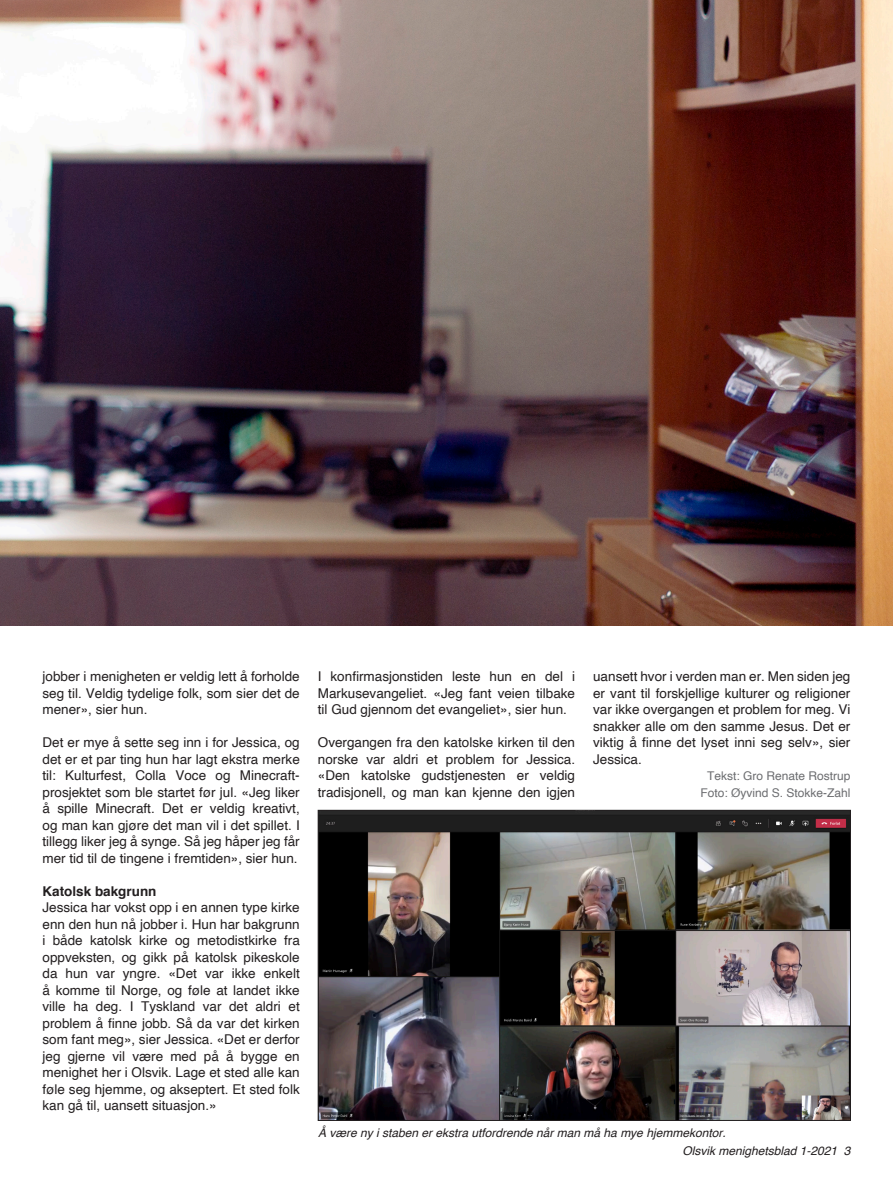
<style>
.page{position:relative;width:893px;height:1191px;background:#fff}
.page>*{position:absolute;margin:0;border:0;box-sizing:border-box;transform-origin:0 0}
.t1{font:13.5px/16.5px "Helvetica";color:#231f20;text-align:justify}
.t2{font:700 13.5px "Helvetica";color:#231f20}
.Billedtekst{font:italic 12px "Helvetica";color:#231f20}
.Tekst_og_foto{font:12px "Helvetica";color:#6c6d70}
</style>
<div class="page">
<img style="left:0;top:0;width:893px;height:625px">
<img style="left:320px;top:812px;width:529px;height:306px">
<div style="left:318px;top:810px;width:533px;height:310px;border:1px solid #231f20"></div>
<p class="t1" style="left:43px;top:668px;width:259px">jobber i menigheten er veldig lett å forholde seg til. Veldig tydelige folk, som sier det de mener», sier hun.</p>
<p class="t1" style="left:43px;top:734px;width:259px">Det er mye å sette seg inn i for Jessica, og det er et par ting hun har lagt ekstra merke til: Kulturfest, Colla Voce og Minecraft&shy;prosjektet som ble startet før jul. «Jeg liker å spille Minecraft. Det er veldig kreativt, og man kan gjøre det man vil i det spillet. I tillegg liker jeg å synge. Så jeg håper jeg får mer tid til de tingene i fremtiden», sier hun.</p>
<p class="t2" style="left:43px;top:880px;width:116px">Katolsk bakgrunn</p>
<p class="t1" style="left:43px;top:899px;width:259px">Jessica har vokst opp i en annen type kirke enn den hun nå jobber i. Hun har bakgrunn i både katolsk kirke og metodistkirke fra oppveksten, og gikk på katolsk pikeskole da hun var yngre. «Det var ikke enkelt å komme til Norge, og føle at landet ikke ville ha deg. I Tyskland var det aldri et problem å finne jobb. Så da var det kirken som fant meg», sier Jessica. «Det er derfor jeg gjerne vil være med på å bygge en menighet her i Olsvik. Lage et sted alle kan føle seg hjemme, og akseptert. Et sted folk kan gå til, uansett situasjon.»</p>
<p class="t1" style="left:318px;top:668px;width:259px">I konfirmasjonstiden leste hun en del i Markusevangeliet. «Jeg fant veien tilbake til Gud gjennom det evangeliet», sier hun.</p>
<p class="t1" style="left:318px;top:734px;width:259px">Overgangen fra den katolske kirken til den norske var aldri et problem for Jessica. «Den katolske gudstjenesten er veldig tradisjonell, og man kan kjenne den igjen</p>
<p class="t1" style="left:593px;top:668px;width:259px">uansett hvor i verden man er. Men siden jeg er vant til forskjellige kulturer og religioner var ikke overgangen et problem for meg. Vi snakker alle om den samme Jesus. Det er viktig å finne det lyset inni seg selv», sier Jessica.</p>
<p class="Tekst_og_foto" style="left:707px;top:767px;width:145px">Tekst: Gro Renate Rostrup</p>
<p class="Tekst_og_foto" style="left:700px;top:783px;width:152px">Foto: Øyvind S. Stokke-Zahl</p>
<p class="Billedtekst" style="left:318px;top:1123px;width:409px">Å være ny i staben er ekstra utfordrende når man må ha mye hjemmekontor.</p>
<p class="Billedtekst" style="left:682px;top:1141px;width:170px">Olsvik menighetsblad 1-2021 3</p>
</div>
